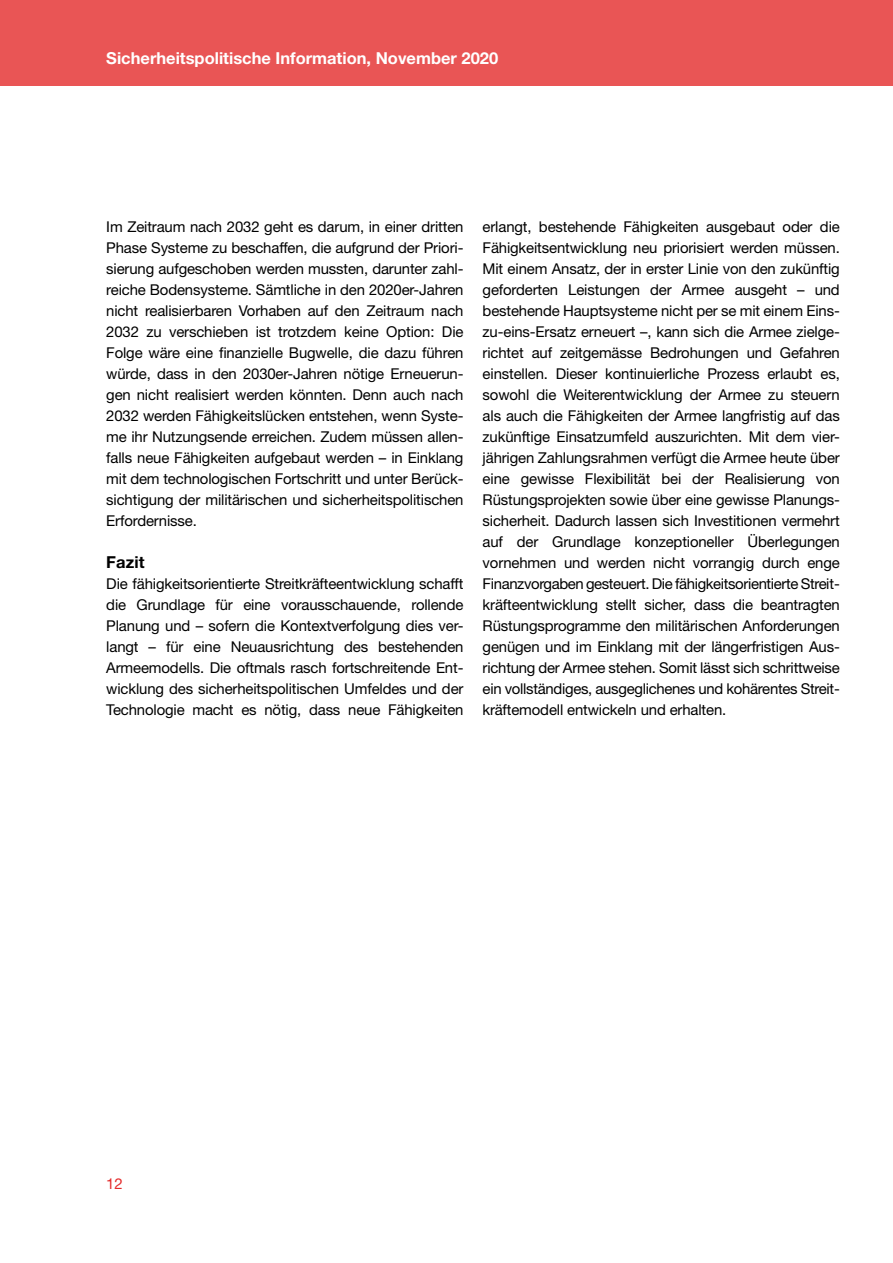
<style>
.page{position:relative;width:893px;height:1263px;background:#fff}
.page>*{position:absolute;margin:0;border:0;box-sizing:border-box;transform-origin:0 0}
.t1{font:700 16.5px "Helvetica Neue LT Std";color:#fff}
.t2{font:700 16.5px "Helvetica Neue LT Std";letter-spacing:.005em;color:#000}
.t3{font:15px "Helvetica Neue LT Std";color:#e42b2b}
.t4{font:14.85px/21px "Helvetica Neue LT Std";letter-spacing:-.01em;color:#000;text-align:justify}
</style>
<div class="page">
<div style="left:0;top:0;width:893px;height:85px;background:#e95555"></div>
<p class="t1" style="left:106px;top:48px;width:393px">Sicherheitspolitische Information, November 2020</p>
<p class="t4" style="left:106px;top:216px;width:359px">Im Zeitraum nach 2032 geht es darum, in einer dritten Phase Systeme zu beschaffen, die aufgrund der Priori&shy;sierung aufgeschoben werden mussten, darunter zahl&shy;reiche Bodensysteme. Sämtliche in den 2020er-Jahren nicht realisierbaren Vorhaben auf den Zeitraum nach 2032 zu verschieben ist trotzdem keine Option: Die Folge wäre eine finanzielle Bugwelle, die dazu führen würde, dass in den 2030er-Jahren nötige Erneuerun&shy;gen nicht realisiert werden könnten. Denn auch nach 2032 werden Fähigkeitslücken entstehen, wenn Syste&shy;me ihr Nutzungsende erreichen. Zudem müssen allen&shy;falls neue Fähigkeiten aufgebaut werden – in Einklang mit dem technologischen Fortschritt und unter Berück&shy;sichtigung der militärischen und sicherheitspolitischen Erfordernisse.</p>
<p class="t2" style="left:106px;top:552px;width:40px">Fazit</p>
<p class="t4" style="left:106px;top:573px;width:359px">Die fähigkeitsorientierte Streitkräfteentwicklung schafft die Grundlage für eine vorausschauende, rollende Planung und – sofern die Kontextverfolgung dies ver&shy;langt – für eine Neuausrichtung des bestehenden Armeemodells. Die oftmals rasch fortschreitende Ent&shy;wicklung des sicherheitspolitischen Umfeldes und der Technologie macht es nötig, dass neue Fähigkeiten</p>
<p class="t4" style="left:483px;top:216px;width:359px">erlangt, bestehende Fähigkeiten ausgebaut oder die Fähigkeitsentwicklung neu priorisiert werden müssen.<br>Mit einem Ansatz, der in erster Linie von den zukünftig geforderten Leistungen der Armee ausgeht – und bestehende Hauptsysteme nicht per se mit einem Eins&shy;zu-eins-Ersatz erneuert –, kann sich die Armee zielge&shy;richtet auf zeitgemässe Bedrohungen und Gefahren einstellen. Dieser kontinuierliche Prozess erlaubt es, sowohl die Weiterentwicklung der Armee zu steuern als auch die Fähigkeiten der Armee langfristig auf das zukünftige Einsatzumfeld auszurichten. Mit dem vier&shy;jährigen Zahlungsrahmen verfügt die Armee heute über eine gewisse Flexibilität bei der Realisierung von Rüstungsprojekten sowie über eine gewisse Planungs&shy;sicherheit. Dadurch lassen sich Investitionen vermehrt auf der Grundlage konzeptioneller Überlegungen vornehmen und werden nicht vorrangig durch enge Finanzvorgaben gesteuert. Die fähigkeitsorientierte Streit&shy;kräfteentwicklung stellt sicher, dass die beantragten Rüstungsprogramme den militärischen Anforderungen genügen und im Einklang mit der längerfristigen Aus&shy;richtung der Armee stehen. Somit lässt sich schrittweise ein vollständiges, ausgeglichenes und kohärentes Streit&shy;kräftemodell entwickeln und erhalten.</p>
<p class="t3" style="left:106px;top:1174px;width:18px">12</p>
</div>
